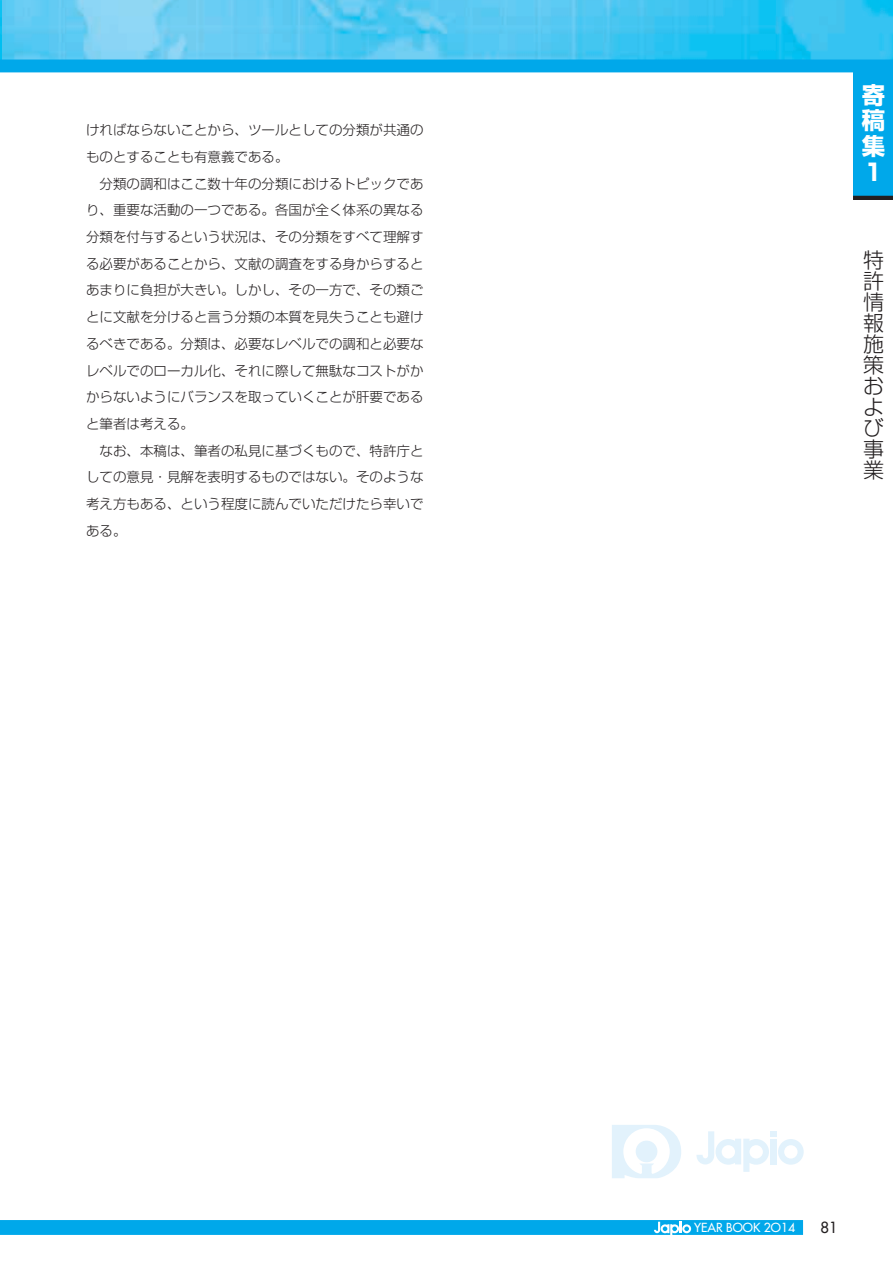
<style>
.page{position:relative;width:893px;height:1263px;background:#fff}
.page>*{position:absolute;margin:0;border:0;box-sizing:border-box;transform-origin:0 0}
.t1{font:700 23.4px/25.8px "Shin Go Pro";color:#fff;text-align:justify}
.t2{font:300 21px/21px "Shin Go Pro";color:#231f20;text-align:justify}
.t3{font:500 15px "Futura Std";color:#231f20}
.t4{font:300 13.5px/26.7px "Shin Go Pr 5";color:#231f20;text-align:justify}
.t5{font:500 12.15px "Futura Std";color:#fff}
</style>
<div class="page">
<div style="left:0;top:1220px;width:803px;height:15px;background:#00a8ea"></div>
<svg style="left:654px;top:1222px;width:37px;height:13px"></svg>
<div style="left:853px;top:73px;width:40px;height:127px;background:#231f20"></div>
<img style="left:0;top:0;width:893px;height:60px">
<div style="left:0;top:60px;width:893px;height:12px;background:#00a8ea"></div>
<div style="left:853px;top:68px;width:40px;height:128px;background:#00a8ea"></div>
<svg style="left:696px;top:1131px;width:108px;height:41px"></svg>
<svg style="left:612px;top:1125px;width:69px;height:53px"></svg>
<p class="t4" style="left:86px;top:115px;width:339px">ければならないことから、ツールとしての分類が共通のものとすることも有意義である。</p>
<p class="t4" style="left:86px;top:169px;width:339px;text-indent:14px">分類の調和はここ数十年の分類におけるトピックであり、重要な活動の一つである。各国が全く体系の異なる分類を付与するという状況は、その分類をすべて理解する必要があることから、文献の調査をする身からするとあまりに負担が大きい。しかし、その一方で、その類ごとに文献を分けると言う分類の本質を見失うことも避けるべきである。分類は、必要なレベルでの調和と必要なレベルでのローカル化、それに際して無駄なコストがかからないようにバランスを取っていくことが肝要であると筆者は考える。</p>
<p class="t4" style="left:86px;top:436px;width:339px;text-indent:14px">なお、本稿は、筆者の私見に基づくもので、特許庁としての意見・見解を表明するものではない。そのような考え方もある、という程度に読んでいただけたら幸いである。</p>
<h1 class="t1" style="left:862px;top:79px;width:25px">寄稿集１</h1>
<h2 class="t2" style="left:863px;top:247px;width:22px">特許情報施策および事業</h2>
<p class="t5" style="left:694px;top:1220px;width:103px">YEAR BOOK 2O14</p>
<p class="t3" style="left:820px;top:1218px;width:19px">81</p>
</div>
